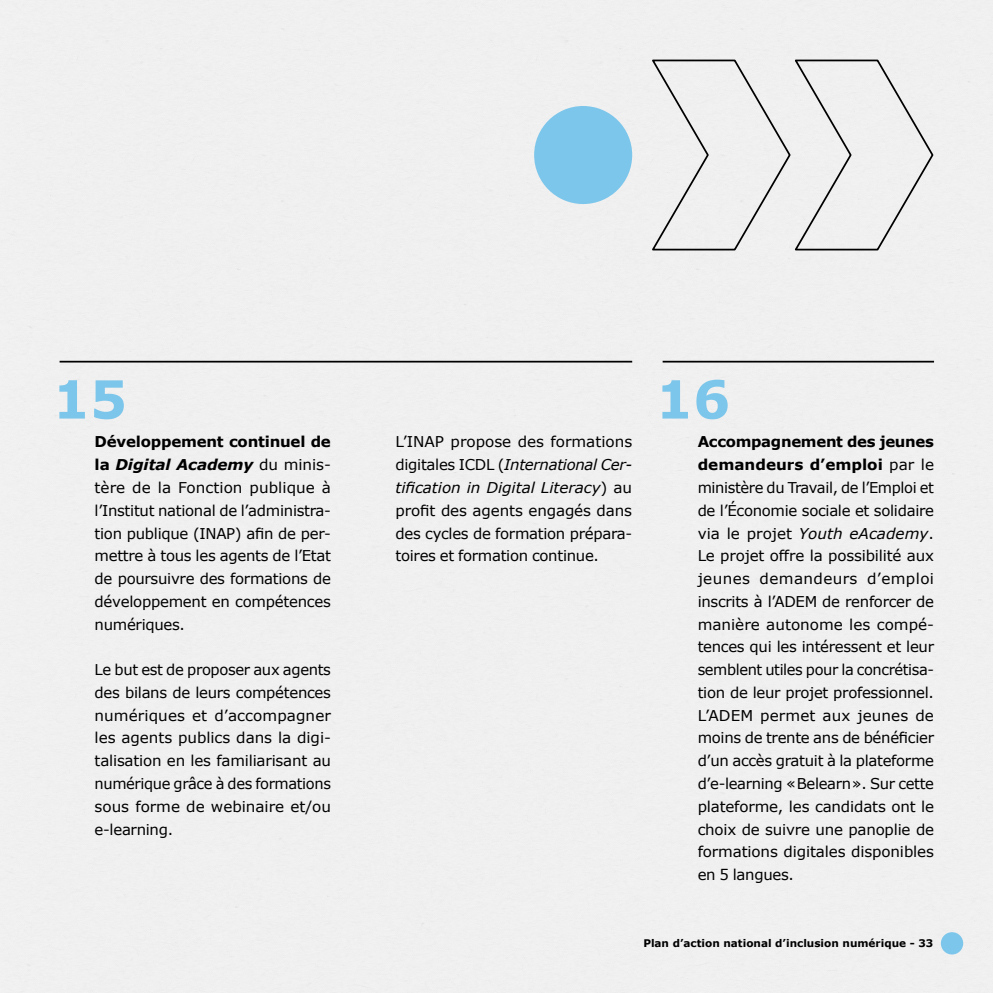
<style>
.page{position:relative;width:993px;height:993px;background:#fff}
.page>*{position:absolute;margin:0;border:0;box-sizing:border-box;transform-origin:0 0}
.H3-chiffres{font:700 52.5px "Verdana";color:#7dc6eb}
.Body{font:14.88px/22.8px "Verdana";letter-spacing:-.02em;color:#000;text-align:justify}
.t1{font:700 10.5px "Verdana";color:#000}
.s1{font-weight:700}
.s2{font-weight:700;font-style:italic}
.s3{font-style:italic}
</style>
<div class="page">
<div style="left:0;top:0;width:992px;height:992px;background:#f0f0f0"></div>
<hr style="left:662px;top:360px;width:271px;height:2px;background:#000">
<hr style="left:60px;top:360px;width:572px;height:2px;background:#000">
<div style="left:649px;top:58px;width:285px;height:193px;background:#f0f0f0"></div>
<div style="left:534px;top:106px;width:98px;height:98px;background:#7dc6eb;border-radius:50%"></div>
<div style="left:940px;top:931px;width:22px;height:23px;background:#7dc6eb;border-radius:50%"></div>
<h2 class="H3-chiffres" style="left:53px;top:365px;width:76px">15</h2>
<p class="Body" style="left:95px;top:431px;width:238px"><span class="s1">Développement continuel de la</span> <span class="s2">Digital Academy</span> du minis&shy;tère de la Fonction publique à l’Institut national de l’administra&shy;tion publique (INAP) afin de per&shy;mettre à tous les agents de l’Etat de poursuivre des formations de développement en compétences numériques.</p>
<p class="Body" style="left:95px;top:658px;width:238px">Le but est de proposer aux agents des bilans de leurs compétences numériques et d’accompagner les agents publics dans la digi&shy;talisation en les familiarisant au numérique grâce à des formations sous forme de webinaire et/ou e-learning.</p>
<p class="Body" style="left:395px;top:431px;width:238px">L’INAP propose des formations digitales ICDL (<span class="s3">International Cer&shy;tification in Digital Literacy</span>) au profit des agents engagés dans des cycles de formation prépara&shy;toires et formation continue.</p>
<h2 class="H3-chiffres" style="left:655px;top:365px;width:76px">16</h2>
<p class="Body" style="left:697px;top:431px;width:238px"><span class="s1">Accompagnement des jeunes demandeurs d’emploi</span> par le ministère du Travail, de l’Emploi et de l’Économie sociale et solidaire via le projet <span class="s3">Youth eAcademy</span>.<br>Le projet offre la possibilité aux jeunes demandeurs d’emploi inscrits à l’ADEM de renforcer de manière autonome les compé&shy;tences qui les intéressent et leur semblent utiles pour la concrétisa&shy;tion de leur projet professionnel.<br>L’ADEM permet aux jeunes de moins de trente ans de bénéficier d’un accès gratuit à la plateforme d’e-learning «Belearn». Sur cette plateforme, les candidats ont le choix de suivre une panoplie de formations digitales disponibles en 5 langues.</p>
<p class="t1" style="left:643px;top:936px;width:291px">Plan d’action national d’inclusion numérique - 33</p>
</div>
